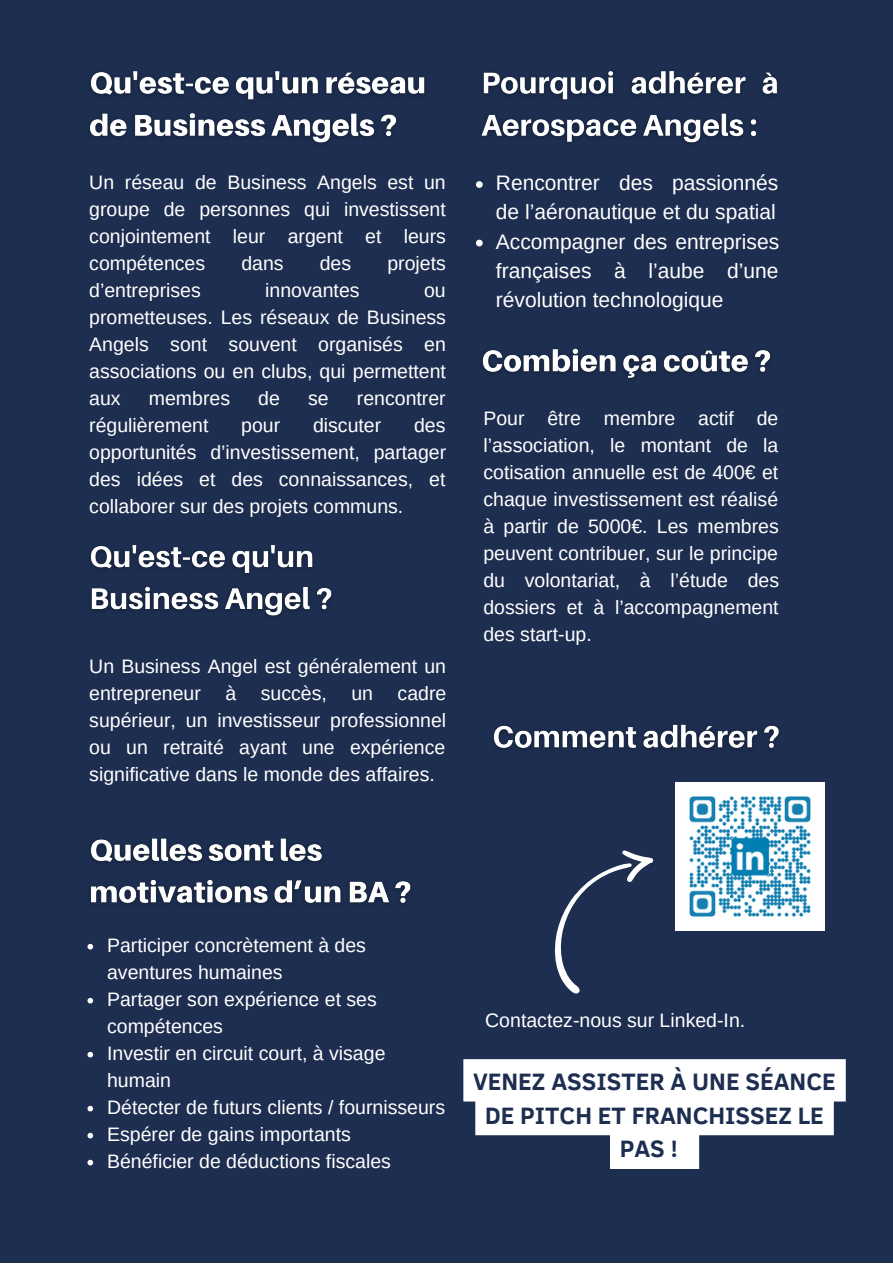
<style>
.page{position:relative;width:893px;height:1264px;background:#fff}
.page>*{position:absolute;margin:0;border:0;box-sizing:border-box;transform-origin:0 0}
.t1{font:700 24.3px/33.8px "Clear Sans";color:#1d2e50;text-align:center}
.t2{font:21px/29.2px "Arimo";color:#fff}
.t3{font:19.5px/27px "Arimo";color:#fff;text-align:justify}
</style>
<div class="page">
<div style="left:0;top:0;width:892px;height:1262px;background:#1d2e50"></div>
<svg style="left:554px;top:850px;width:100px;height:143px"></svg>
<img style="left:90px;top:71px;width:335px;height:73px">
<img style="left:90px;top:545px;width:242px;height:72px">
<img style="left:91px;top:838px;width:320px;height:66px">
<svg style="left:87px;top:943px;width:6px;height:6px"></svg>
<svg style="left:87px;top:997px;width:6px;height:6px"></svg>
<svg style="left:87px;top:1051px;width:6px;height:6px"></svg>
<svg style="left:87px;top:1105px;width:6px;height:6px"></svg>
<svg style="left:87px;top:1132px;width:6px;height:6px"></svg>
<svg style="left:87px;top:1159px;width:6px;height:6px"></svg>
<img style="left:481px;top:71px;width:296px;height:73px">
<svg style="left:476px;top:181px;width:6px;height:7px"></svg>
<svg style="left:476px;top:240px;width:6px;height:6px"></svg>
<img style="left:482px;top:348px;width:288px;height:30px">
<img style="left:494px;top:724px;width:285px;height:25px">
<svg style="left:463px;top:1059px;width:382px;height:109px"></svg>
<img style="left:675px;top:782px;width:149px;height:148px">
<p class="t3" style="left:89px;top:169px;width:358px">Un réseau de Business Angels est un groupe de personnes qui investissent conjointement leur argent et leurs compétences</p>
<p class="t3" style="left:241px;top:250px;width:44px">dans</p>
<p class="t3" style="left:320px;top:250px;width:33px">des</p>
<p class="t3" style="left:387px;top:250px;width:60px">projets</p>
<p class="t3" style="left:89px;top:277px;width:113px">d’entreprises</p>
<p class="t3" style="left:265px;top:277px;width:96px">innovantes</p>
<p class="t3" style="left:89px;top:277px;width:358px;text-indent:335px">ou prometteuses. Les réseaux de Business Angels sont souvent organisés en associations ou en clubs, qui permettent aux</p>
<p class="t3" style="left:149px;top:385px;width:83px">membres</p>
<p class="t3" style="left:258px;top:385px;width:23px">de</p>
<p class="t3" style="left:308px;top:385px;width:22px">se</p>
<p class="t3" style="left:357px;top:385px;width:90px">rencontrer</p>
<p class="t3" style="left:89px;top:412px;width:121px">régulièrement</p>
<p class="t3" style="left:241px;top:412px;width:40px">pour</p>
<p class="t3" style="left:313px;top:412px;width:70px">discuter</p>
<p class="t3" style="left:89px;top:412px;width:358px;text-indent:325px">des opportunités d’investissement, partager des idées et des connaissances, et collaborer sur des projets communs.</p>
<p class="t3" style="left:89px;top:652px;width:358px">Un Business Angel est généralement un entrepreneur</p>
<p class="t3" style="left:225px;top:679px;width:12px">à</p>
<p class="t3" style="left:261px;top:679px;width:68px">succès,</p>
<p class="t3" style="left:351px;top:679px;width:23px">un</p>
<p class="t3" style="left:89px;top:679px;width:358px;text-indent:308px">cadre supérieur, un investisseur professionnel ou un retraité ayant une expérience significative dans le monde des affaires.</p>
<p class="t2" style="left:496px;top:168px;width:285px">Rencontrer des passionnés de l’aéronautique et du spatial<br>Accompagner des entreprises françaises à l’aube d’une révolution technologique</p>
<p class="t3" style="left:483px;top:405px;width:297px">Pour être membre actif de l’association, le montant de la cotisation annuelle est de 400€ et chaque investissement est réalisé à partir de 5000€. Les membres peuvent contribuer, sur le principe du volontariat, à l’étude des dossiers et à l’accompagnement des start-up.</p>
<p class="t3" style="left:107px;top:931px;width:339px;text-align:left">Participer concrètement à des aventures humaines<br>Partager son expérience et ses compétences<br>Investir en circuit court, à visage humain<br>Détecter de futurs clients / fournisseurs<br>Espérer de gains importants<br>Bénéficier de déductions fiscales</p>
<p class="t3" style="left:485px;top:1007px;width:261px">Contactez-nous sur Linked-In.</p>
<p class="t1" style="left:473px;top:1063px;width:364px">VENEZ ASSISTER À UNE SÉANCE<br>DE PITCH ET FRANCHISSEZ LE<br>PAS !</p>
</div>
